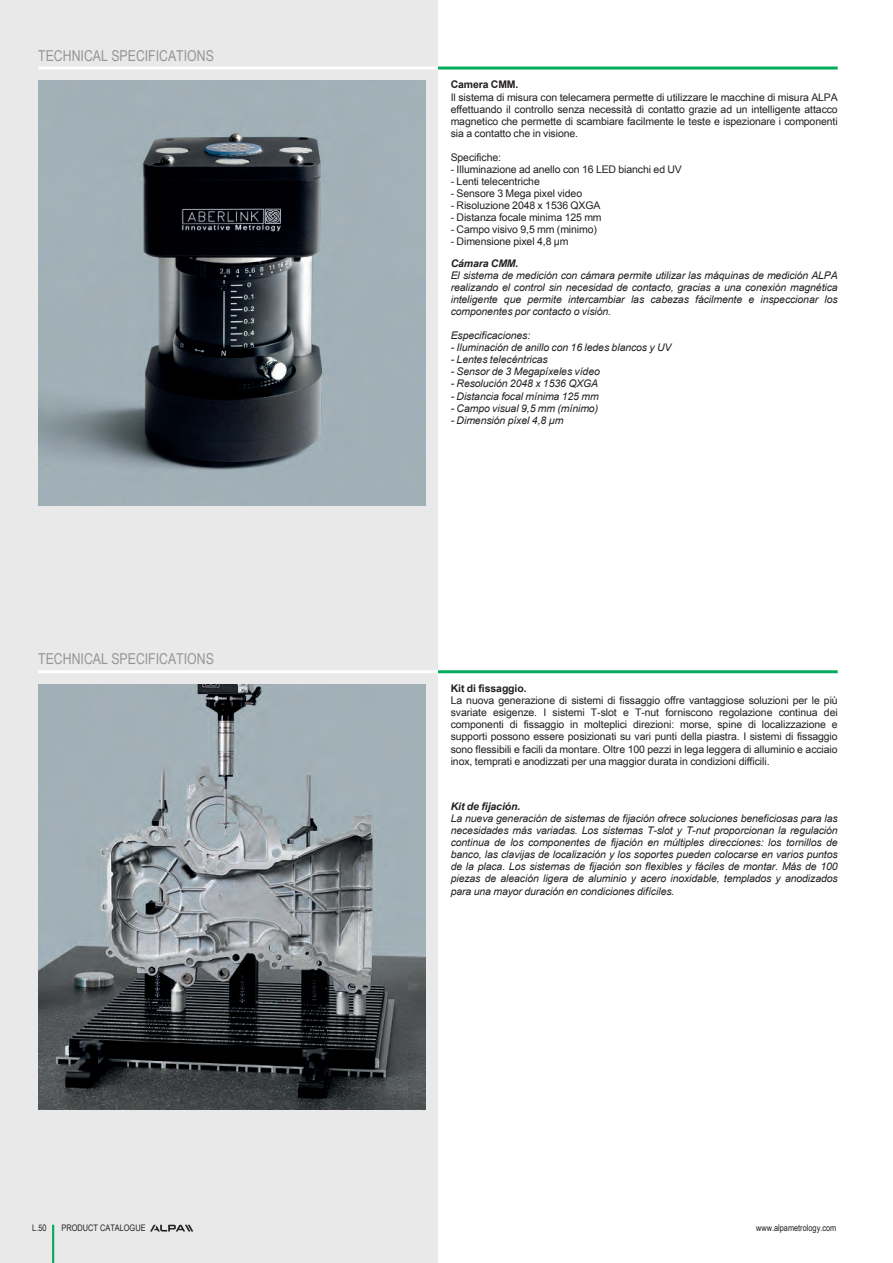
<style>
.page{position:relative;width:893px;height:1263px;background:#fff}
.page>*{position:absolute;margin:0;border:0;box-sizing:border-box;transform-origin:0 0}
.t1{font:15px "Arial Link Narrow";color:#939598}
.t2{font:italic 10.5px/12.1px "Arial Link";letter-spacing:-.01em;color:#231f20;text-align:justify}
.t3{font:10.5px/12px "Arial Link";letter-spacing:-.01em;color:#231f20;text-align:justify}
.t4{font:700 10.5px "Arial Link";letter-spacing:-.01em;color:#231f20}
.t5{font:italic 700 10.5px "Arial Link";letter-spacing:-.01em;color:#231f20}
.t6{font:9px "Arial Link Narrow";color:#231f20}
</style>
<div class="page">
<div style="left:0;top:0;width:438px;height:1263px;background:#e9e9e9"></div>
<svg style="left:150px;top:1225px;width:43px;height:6px"></svg>
<hr style="left:52px;top:1225px;width:2px;height:38px;background:#00ab5b">
<hr style="left:438px;top:67px;width:400px;height:3px;background:#00ab5b">
<img style="left:38px;top:81px;width:387px;height:425px">
<hr style="left:38px;top:67px;width:400px;height:3px;background:#fff">
<hr style="left:438px;top:670px;width:400px;height:3px;background:#00ab5b">
<img style="left:38px;top:684px;width:387px;height:426px">
<hr style="left:38px;top:670px;width:400px;height:3px;background:#fff">
<h1 class="t1" style="left:38px;top:47px;width:177px">TECHNICAL SPECIFICATIONS</h1>
<h1 class="t1" style="left:38px;top:650px;width:177px">TECHNICAL SPECIFICATIONS</h1>
<p class="t4" style="left:451px;top:79px;width:69px">Camera CMM.</p>
<p class="t3" style="left:451px;top:91px;width:389px">Il sistema di misura con telecamera permette di utilizzare le macchine di misura ALPA effettuando il controllo senza necessità di contatto grazie ad un intelligente attacco magnetico che permette di scambiare facilmente le teste e ispezionare i componenti sia a contatto che in visione.</p>
<p class="t3" style="left:451px;top:151px;width:52px">Specifiche:</p>
<p class="t3" style="left:451px;top:163px;width:233px">- Illuminazione ad anello con 16 LED bianchi ed UV</p>
<p class="t3" style="left:451px;top:175px;width:91px">- Lenti telecentriche</p>
<p class="t3" style="left:451px;top:187px;width:133px">- Sensore 3 Mega pixel video</p>
<p class="t3" style="left:451px;top:200px;width:151px">- Risoluzione 2048 x 1536 QXGA</p>
<p class="t3" style="left:451px;top:212px;width:152px">- Distanza focale minima 125 mm</p>
<p class="t3" style="left:451px;top:224px;width:148px">- Campo visivo 9,5 mm (minimo)</p>
<p class="t3" style="left:451px;top:236px;width:119px">- Dimensione pixel 4,8 µm</p>
<p class="t5" style="left:451px;top:257px;width:69px">Cámara CMM.</p>
<p class="t2" style="left:451px;top:269px;width:389px">El sistema de medición con cámara permite utilizar las máquinas de medición ALPA realizando el control sin necesidad de contacto, gracias a una conexión magnética inteligente que permite intercambiar las cabezas fácilmente e inspeccionar los componentes por contacto o visión.</p>
<p class="t2" style="left:451px;top:329px;width:81px">Especificaciones:</p>
<p class="t2" style="left:451px;top:341px;width:222px">- Iluminación de anillo con 16 ledes blancos y UV</p>
<p class="t2" style="left:451px;top:354px;width:99px">- Lentes telecéntricas</p>
<p class="t2" style="left:451px;top:366px;width:151px">- Sensor de 3 Megapíxeles vídeo</p>
<p class="t2" style="left:451px;top:378px;width:149px">- Resolución 2048 x 1536 QXGA</p>
<p class="t2" style="left:451px;top:390px;width:150px">- Distancia focal mínima 125 mm</p>
<p class="t2" style="left:451px;top:402px;width:149px">- Campo visual 9,5 mm (mínimo)</p>
<p class="t2" style="left:451px;top:414px;width:114px">- Dimensión píxel 4,8 µm</p>
<p class="t4" style="left:451px;top:683px;width:77px">Kit di fissaggio.</p>
<p class="t3" style="left:451px;top:695px;width:389px">La nuova generazione di sistemi di fissaggio offre vantaggiose soluzioni per le più svariate esigenze. I sistemi T-slot e T-nut forniscono regolazione continua dei componenti di fissaggio in molteplici direzioni: morse, spine di localizzazione e supporti possono essere posizionati su vari punti della piastra. I sistemi di fissaggio sono flessibili e facili da montare. Oltre 100 pezzi in lega leggera di alluminio e acciaio inox, temprati e anodizzati per una maggior durata in condizioni difficili.</p>
<p class="t5" style="left:451px;top:800px;width:71px">Kit de fijación.</p>
<p class="t2" style="left:451px;top:812px;width:389px">La nueva generación de sistemas de fijación ofrece soluciones beneficiosas para las necesidades más variadas. Los sistemas T-slot y T-nut proporcionan la regulación continua de los componentes de fijación en múltiples direcciones: los tornillos de banco, las clavijas de localización y los soportes pueden colocarse en varios puntos de la placa. Los sistemas de fijación son flexibles y fáciles de montar. Más de 100 piezas de aleación ligera de aluminio y acero inoxidable, templados y anodizados para una mayor duración en condiciones difíciles.</p>
<p class="t6" style="left:32px;top:1222px;width:16px">L.50</p>
<p class="t6" style="left:62px;top:1223px;width:86px">PRODUCT CATALOGUE</p>
<p class="t6" style="left:756px;top:1223px;width:82px">www.alpametrology.com</p>
</div>
